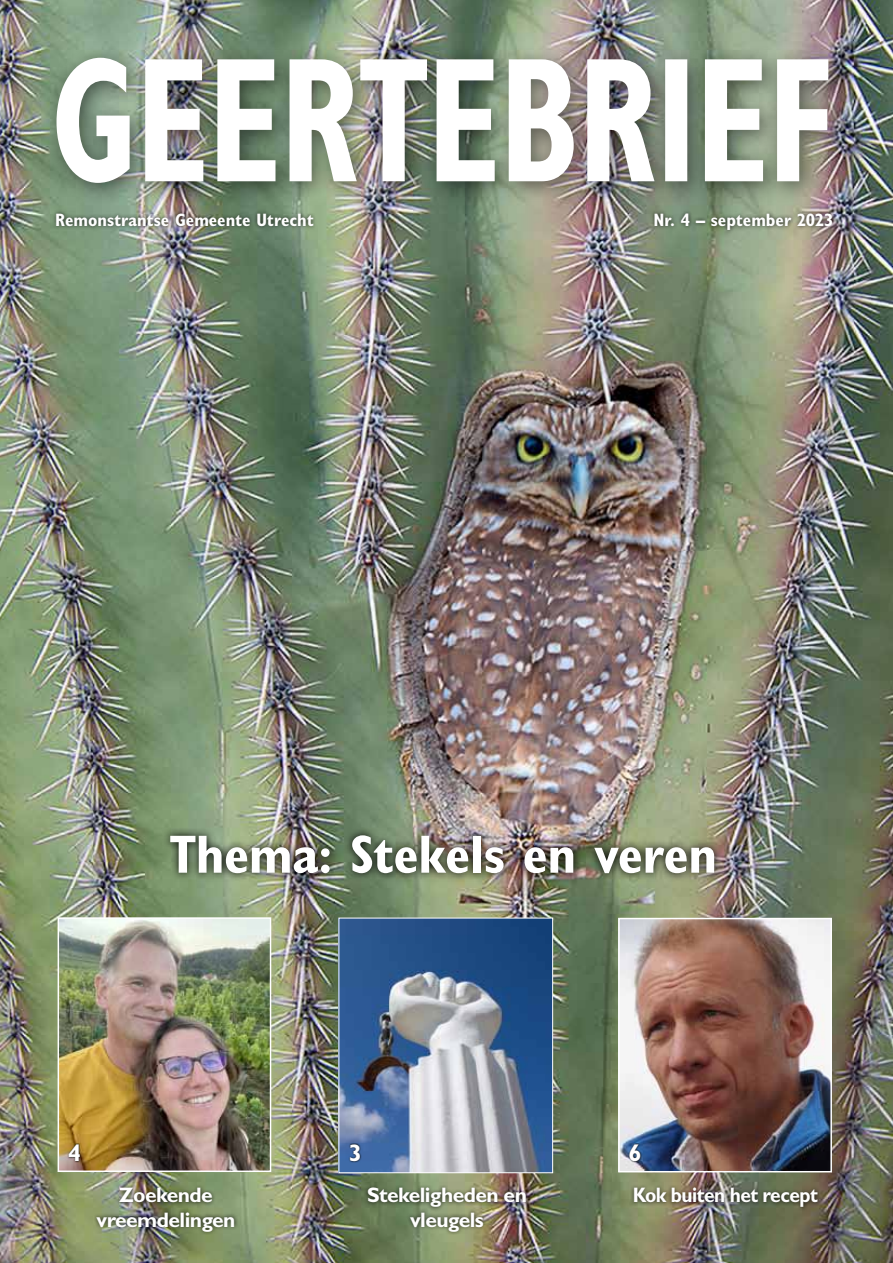
<style>
.page{position:relative;width:893px;height:1263px;background:#fff}
.page>*{position:absolute;margin:0;border:0;box-sizing:border-box;transform-origin:0 0}
.t1{font:700 condensed 54px "Gill Sans Std";letter-spacing:-.01em;color:#fff}
.t2{font:700 24px "Gill Sans Std";color:#fff}
.t3{font:700 21px/24px "Gill Sans Std";letter-spacing:-.025em;color:#fff;text-align:center}
.t4{font:700 21px "Gill Sans Std";letter-spacing:-.025em;color:#fff;scale:.91 1}
.t5{font:700 condensed 18px "Gill Sans Std";color:#fff}
</style>
<div class="page">
<img style="left:0;top:0;width:893px;height:1263px">
<div style="left:93px;top:1184px;width:146px;height:51px;background:#000;opacity:.75"></div>
<img style="left:341px;top:920px;width:210px;height:251px">
<div style="left:339px;top:918px;width:214px;height:255px;border:1px solid #fff"></div>
<div style="left:52px;top:209px;width:784px;height:26px;background:#000;opacity:.75"></div>
<img style="left:161px;top:827px;width:562px;height:55px">
<div style="left:42px;top:44px;width:809px;height:161px;background:#000;opacity:.5"></div>
<img style="left:57px;top:58px;width:771px;height:125px">
<img style="left:61px;top:920px;width:207px;height:249px">
<div style="left:58px;top:917px;width:213px;height:255px;border:2px solid #fff"></div>
<img style="left:621px;top:921px;width:208px;height:248px">
<div style="left:618px;top:918px;width:214px;height:254px;border:2px solid #fff"></div>
<div style="left:630px;top:1184px;width:192px;height:28px;background:#000;opacity:.75"></div>
<div style="left:364px;top:1184px;width:166px;height:51px;background:#000;opacity:.75"></div>
<svg style="left:67px;top:1143px;width:15px;height:19px"></svg>
<svg style="left:348px;top:1143px;width:14px;height:19px"></svg>
<svg style="left:628px;top:1143px;width:14px;height:19px"></svg>
<p class="t5" style="left:55px;top:209px;width:260px">Remonstrantse Gemeente Utrecht</p>
<p class="t5" style="left:653px;top:209px;width:181px">Nr. 4 – september 2023</p>
<h1 class="t1" style="left:169px;top:822px;width:549px">Thema: Stekels en veren</h1>
<h2 class="t2" style="left:68px;top:1139px;width:15px">4</h2>
<h2 class="t2" style="left:349px;top:1139px;width:15px">3</h2>
<h2 class="t2" style="left:629px;top:1139px;width:15px">6</h2>
<p class="t3" style="left:96px;top:1183px;width:141px">Zoekende vreemdelingen</p>
<p class="t3" style="left:367px;top:1183px;width:161px">Stekeligheden en</p>
<p class="t4" style="left:633px;top:1183px;width:205px">Kok buiten het recept</p>
<p class="t3" style="left:410px;top:1207px;width:75px">vleugels</p>
</div>
